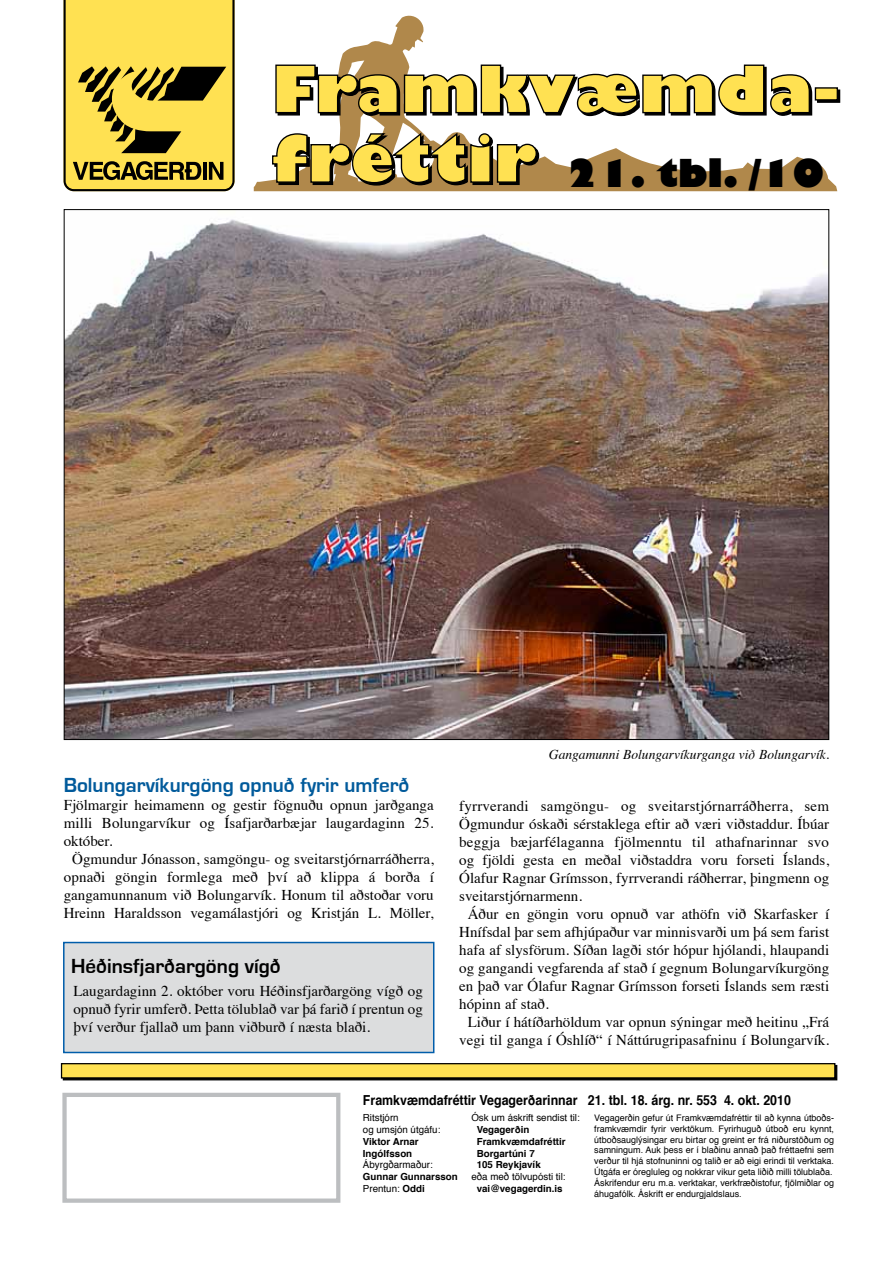
<style>
.page{position:relative;width:893px;height:1263px;background:#fff}
.page>*{position:absolute;margin:0;border:0;box-sizing:border-box;transform-origin:0 0}
.t1{font:800 37.5px "Gill Sans";color:#000}
.t2{font:700 21px "Eurostile";color:#005a9b}
.t3{font:700 21px "Eurostile";color:#000}
.t4{font:15px/18px "Times";color:#000;text-align:justify}
.t5{font:700 13.8px "Helvetica";color:#000;scale:.9 1}
.t6{font:italic 13.5px "Times";color:#000}
.t7{font:700 9.75px/11.7px "Helvetica";color:#000}
.t8{font:9.75px/11.7px "Helvetica";color:#000}
.t9{font:9px/10.8px "Helvetica";color:#000}
.s1{font-weight:400}
</style>
<div class="page">
<div style="left:63px;top:942px;width:371px;height:111px;background:#dcddde;border:2px solid #005daa"></div>
<svg style="left:254px;top:15px;width:583px;height:176px"></svg>
<svg style="left:817px;top:89px;width:23px;height:14px"></svg>
<svg style="left:64px;top:0;width:171px;height:191px;background:#cbb341"></svg>
<svg style="left:271px;top:131px;width:269px;height:55px"></svg>
<svg style="left:275px;top:64px;width:538px;height:53px"></svg>
<div style="left:815px;top:87px;width:23px;height:14px;background:#ffe152;border:1px solid #000"></div>
<div style="left:62px;top:1093px;width:278px;height:110px;border:4px solid #bcbec0"></div>
<div style="left:63px;top:1065px;width:774px;height:15px;background:#000"></div>
<div style="left:61px;top:1063px;width:774px;height:15px;background:#ffe152;border:1px solid #000"></div>
<img style="left:66px;top:219px;width:761px;height:519px">
<h1 class="t1" style="left:566px;top:149px;width:259px">21. tbl. /10</h1>
<h2 class="t2" style="left:64px;top:774px;width:347px">Bolungarvíkurgöng opnuð fyrir umferð</h2>
<p class="t4" style="left:64px;top:795px;width:371px">Fjölmargir heimamenn og gestir fögnuðu opnun jarðganga</p>
<p class="t4" style="left:64px;top:813px;width:371px">milli Bolungarvíkur og Ísafjarðarbæjar laugardaginn 25.</p>
<p class="t4" style="left:64px;top:831px;width:50px">október.</p>
<p class="t4" style="left:72px;top:849px;width:363px">Ögmundur Jónasson, samgöngu- og sveitarstjórnarráðherra,</p>
<p class="t4" style="left:64px;top:867px;width:372px">opnaði göngin formlega með því að klippa á borða í</p>
<p class="t4" style="left:64px;top:885px;width:371px">gangamunnanum við Bolungarvík. Honum til aðstoðar voru</p>
<p class="t4" style="left:64px;top:903px;width:371px">Hreinn Haraldsson vegamálastjóri og Kristján L. Möller,</p>
<h2 class="t3" style="left:71px;top:954px;width:211px">Héðinsfjarðargöng vígð</h2>
<p class="t4" style="left:73px;top:980px;width:351px">Laugardaginn 2. október voru Héðinsfjarðargöng vígð og opnuð fyrir umferð. Þetta tölublað var þá farið í prentun og því verður fjallað um þann viðburð í næsta blaði.</p>
<p class="t6" style="left:549px;top:742px;width:282px">Gangamunni Bolungarvíkurganga við Bolungarvík.</p>
<p class="t4" style="left:459px;top:796px;width:371px">fyrrverandi samgöngu- og sveitarstjórnarráðherra, sem</p>
<p class="t4" style="left:459px;top:814px;width:371px">Ögmundur óskaði sérstaklega eftir að væri viðstaddur. Íbúar</p>
<p class="t4" style="left:459px;top:832px;width:371px">beggja bæjarfélaganna fjölmenntu til athafnarinnar svo</p>
<p class="t4" style="left:459px;top:850px;width:371px">og fjöldi gesta en meðal viðstaddra voru forseti Íslands,</p>
<p class="t4" style="left:459px;top:868px;width:371px">Ólafur Ragnar Grímsson, fyrrverandi ráðherrar, þingmenn og</p>
<p class="t4" style="left:459px;top:886px;width:124px">sveitarstjórnarmenn.</p>
<p class="t4" style="left:468px;top:904px;width:363px">Áður en göngin voru opnuð var athöfn við Skarfasker í</p>
<p class="t4" style="left:459px;top:922px;width:371px">Hnífsdal þar sem afhjúpaður var minnisvarði um þá sem farist</p>
<p class="t4" style="left:459px;top:940px;width:371px">hafa af slysförum. Síðan lagði stór hópur hjólandi, hlaupandi</p>
<p class="t4" style="left:459px;top:958px;width:371px">og gangandi vegfarenda af stað í gegnum Bolungarvíkurgöng</p>
<p class="t4" style="left:459px;top:976px;width:371px">en það var Ólafur Ragnar Grímsson forseti Íslands sem ræsti</p>
<p class="t4" style="left:459px;top:994px;width:91px">hópinn af stað.</p>
<p class="t4" style="left:468px;top:1012px;width:363px">Liður í hátíðarhöldum var opnun sýningar með heitinu „Frá</p>
<p class="t4" style="left:459px;top:1030px;width:371px">vegi til ganga í Óshlíð“ í Náttúrugripasafninu í Bolungarvík.</p>
<p class="t5" style="left:363px;top:1089px;width:477px">Framkvæmdafréttir Vegagerðarinnar 21. tbl. 18. árg. nr. 553 4. okt. 2010</p>
<p class="t8" style="left:363px;top:1112px;width:79px">Ritstjórn<br>og umsjón útgáfu:</p>
<p class="t7" style="left:363px;top:1136px;width:57px">Viktor Arnar<br>Ingólfsson</p>
<p class="t8" style="left:363px;top:1159px;width:71px">Ábyrgðarmaður:</p>
<p class="t7" style="left:363px;top:1171px;width:96px">Gunnar Gunnarsson<br><span class="s1">Prentun:</span> Oddi</p>
<p class="t8" style="left:471px;top:1112px;width:110px">Ósk um áskrift sendist til:</p>
<p class="t7" style="left:477px;top:1124px;width:90px">Vegagerðin<br>Framkvæmdafréttir<br>Borgartúni 7<br>105 Reykjavík</p>
<p class="t8" style="left:471px;top:1171px;width:96px">eða með tölvupósti til:</p>
<p class="t7" style="left:477px;top:1182px;width:87px">vai@vegagerdin.is</p>
<p class="t9" style="left:594px;top:1112px;width:241px">Vegagerðin gefur út Framkvæmdafréttir til að kynna útboðs&shy;framkvæmdir fyrir verktökum. Fyrirhuguð útboð eru kynnt, útboðsauglýsingar eru birtar og greint er frá niðurstöðum og samningum. Auk þess er í blaðinu annað það fréttaefni sem verður til hjá stofnuninni og talið er að eigi erindi til verktaka.<br>Útgáfa er óregluleg og nokkrar vikur geta liðið milli tölublaða.<br>Áskrifendur eru m.a. verktakar, verkfræðistofur, fjölmiðlar og áhugafólk. Áskrift er endurgjaldslaus.</p>
</div>
